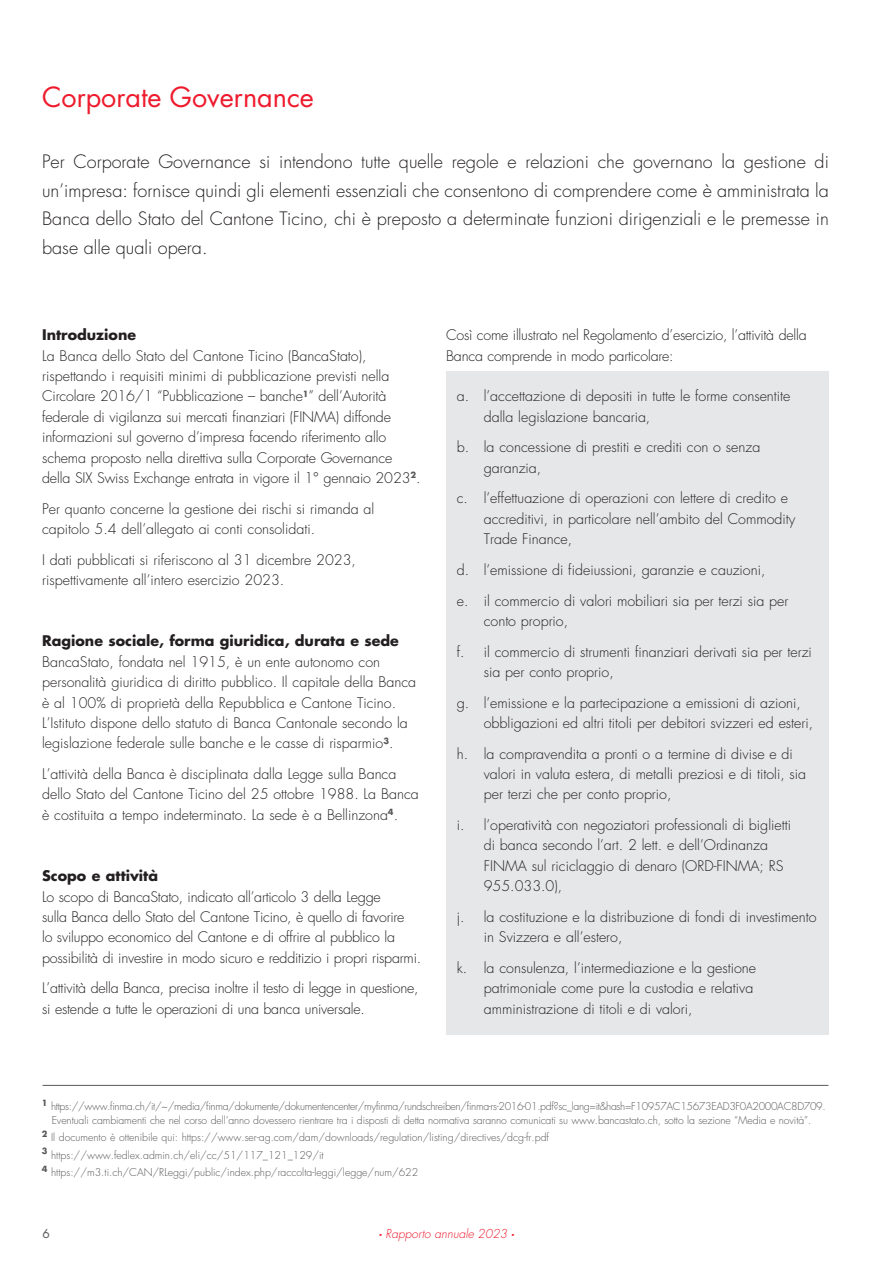
<style>
.page{position:relative;width:893px;height:1263px;background:#fff}
.page>*{position:absolute;margin:0;border:0;box-sizing:border-box;transform-origin:0 0}
.t1{font:27px "Futura Std";color:#ee1b2d}
.t2{font:300 18px/28.5px "Futura Std";color:#231f20;text-align:justify}
.t3{font:300 14.25px/20.4px "Futura Std";color:#231f20}
.t4{font:700 14.25px "Futura Std";color:#231f20}
.t5{font:italic 300 12px "Futura Std";color:#ee1b2d}
.t6{font:12px "Futura Std";color:#57585a}
.t7{font:300 10.5px/13.5px "Futura Std";letter-spacing:-.01em;color:#57585a}
.t8{font:700 8.25px "Futura Std";color:#57585a}
.s1{font-weight:800}
</style>
<div class="page">
<hr style="left:43px;top:1085px;width:785px;height:1px;background:#57585a">
<div style="left:446px;top:371px;width:383px;height:663px;background:#e6e7e9"></div>
<h1 class="t1" style="left:42px;top:80px;width:273px">Corporate Governance</h1>
<p class="t2" style="left:42px;top:148px;width:788px">Per Corporate Governance si intendono tutte quelle regole e relazioni che governano la gestione di un’impresa: fornisce quindi gli elementi essenziali che consentono di comprendere come è amministrata la Banca dello Stato del Cantone Ticino, chi è preposto a determinate funzioni dirigenziali e le premesse in base alle quali opera.</p>
<p class="t4" style="left:42px;top:325px;width:95px">Introduzione</p>
<p class="t3" style="left:42px;top:346px;width:380px">La Banca dello Stato del Cantone Ticino (BancaStato), rispettando i requisiti minimi di pubblicazione previsti nella Circolare 2016/1 “Pubblicazione – banche<sup>1</sup>” dell’Autorità federale di vigilanza sui mercati finanziari (FINMA) diffonde informazioni sul governo d’impresa facendo riferimento allo schema proposto nella direttiva sulla Corporate Governance della SIX Swiss Exchange entrata in vigore il 1° gennaio 2023<sup>2</sup>.</p>
<p class="t3" style="left:42px;top:499px;width:334px">Per quanto concerne la gestione dei rischi si rimanda al capitolo 5.4 dell’allegato ai conti consolidati.</p>
<p class="t3" style="left:42px;top:550px;width:315px">I dati pubblicati si riferiscono al 31 dicembre 2023, rispettivamente all’intero esercizio 2023.</p>
<p class="t4" style="left:42px;top:631px;width:358px">Ragione sociale, forma giuridica, durata e sede</p>
<p class="t3" style="left:42px;top:652px;width:376px">BancaStato, fondata nel 1915, è un ente autonomo con personalità giuridica di diritto pubblico. Il capitale della Banca è al 100% di proprietà della Repubblica e Cantone Ticino.<br>L’Istituto dispone dello statuto di Banca Cantonale secondo la legislazione federale sulle banche e le casse di risparmio<sup>3</sup>.</p>
<p class="t3" style="left:42px;top:764px;width:378px">L’attività della Banca è disciplinata dalla Legge sulla Banca dello Stato del Cantone Ticino del 25 ottobre 1988. La Banca è costituita a tempo indeterminato. La sede è a Bellinzona<sup>4</sup>.</p>
<p class="t4" style="left:42px;top:866px;width:117px">Scopo e attività</p>
<p class="t3" style="left:42px;top:886px;width:381px">Lo scopo di BancaStato, indicato all’articolo 3 della Legge<br>sulla Banca dello Stato del Cantone Ticino, è quello di favorire<br>lo sviluppo economico del Cantone e di offrire al pubblico la possibilità di investire in modo sicuro e redditizio i propri risparmi.</p>
<p class="t3" style="left:42px;top:978px;width:378px">L’attività della Banca, precisa inoltre il testo di legge in questione, si estende a tutte le operazioni di una banca universale.</p>
<p class="t3" style="left:446px;top:325px;width:362px">Così come illustrato nel Regolamento d’esercizio, l’attività della<br>Banca comprende in modo particolare:</p>
<p class="t3" style="left:484px;top:386px;width:308px;text-indent:-27px">a. l’accettazione di depositi in tutte le forme consentite dalla legislazione bancaria,</p>
<p class="t3" style="left:484px;top:437px;width:278px;text-indent:-27px">b. la concessione di prestiti e crediti con o senza garanzia,</p>
<p class="t3" style="left:484px;top:488px;width:313px;text-indent:-27px">c. l’effettuazione di operazioni con lettere di credito e accreditivi, in particolare nell’ambito del Commodity<br>Trade Finance,</p>
<p class="t3" style="left:457px;top:555px;width:333px;line-height:30.6px">d. l’emissione di fideiussioni, garanzie e cauzioni,<br>e. il commercio di valori mobiliari sia per terzi sia per</p>
<p class="t3" style="left:457px;top:606px;width:357px;line-height:30.6px;text-indent:27px">conto proprio,<br>f. il commercio di strumenti finanziari derivati sia per terzi</p>
<p class="t3" style="left:457px;top:657px;width:346px;line-height:30.6px;text-indent:27px">sia per conto proprio,<br>g. l’emissione e la partecipazione a emissioni di azioni,</p>
<p class="t3" style="left:457px;top:708px;width:358px;line-height:30.6px;text-indent:27px">obbligazioni ed altri titoli per debitori svizzeri ed esteri, h. la compravendita a pronti o a termine di divise e di</p>
<p class="t3" style="left:484px;top:764px;width:324px">valori in valuta estera, di metalli preziosi e di titoli, sia per terzi che per conto proprio,</p>
<p class="t3" style="left:484px;top:815px;width:309px;text-indent:-27px">i. l’operatività con negoziatori professionali di biglietti di banca secondo l’art. 2 lett. e dell’Ordinanza FINMA sul riciclaggio di denaro (ORD-FINMA; RS 955.033.0),</p>
<p class="t3" style="left:484px;top:907px;width:334px;text-indent:-27px">j. la costituzione e la distribuzione di fondi di investimento in Svizzera e all’estero,</p>
<p class="t3" style="left:484px;top:958px;width:274px;text-indent:-27px">k. la consulenza, l’intermediazione e la gestione patrimoniale come pure la custodia e relativa amministrazione di titoli e di valori,</p>
<p class="t8" style="left:42px;top:1097px;width:7px">1</p>
<p class="t7" style="left:51px;top:1100px;width:776px">https://www.finma.ch/it/~/media/finma/dokumente/dokumentencenter/myfinma/rundschreiben/finma-rs-2016-01.pdf?sc_lang=it&amp;hash=F10957AC15673EAD3F0A2000AC8D709.<br>Eventuali cambiamenti che nel corso dell’anno dovessero rientrare tra i disposti di detta normativa saranno comunicati su www.bancastato.ch, sotto la sezione “Media e novità”.</p>
<p class="t8" style="left:42px;top:1128px;width:7px">2</p>
<p class="t7" style="left:51px;top:1131px;width:499px">Il documento è ottenibile qui: https://www.ser-ag.com/dam/downloads/regulation/listing/directives/dcg-fr.pdf</p>
<p class="t8" style="left:42px;top:1145px;width:7px">3</p>
<p class="t7" style="left:51px;top:1148px;width:274px">https://www.fedlex.admin.ch/eli/cc/51/117_121_129/it</p>
<p class="t8" style="left:42px;top:1163px;width:7px">4</p>
<p class="t7" style="left:51px;top:1166px;width:369px">https://m3.ti.ch/CAN/RLeggi/public/index.php/raccolta-leggi/legge/num/622</p>
<p class="t6" style="left:43px;top:1225px;width:9px">6</p>
<p class="t5" style="left:379px;top:1226px;width:137px"><span class="s1">∙</span> Rapporto annuale 2023 <span class="s1">∙</span></p>
</div>
